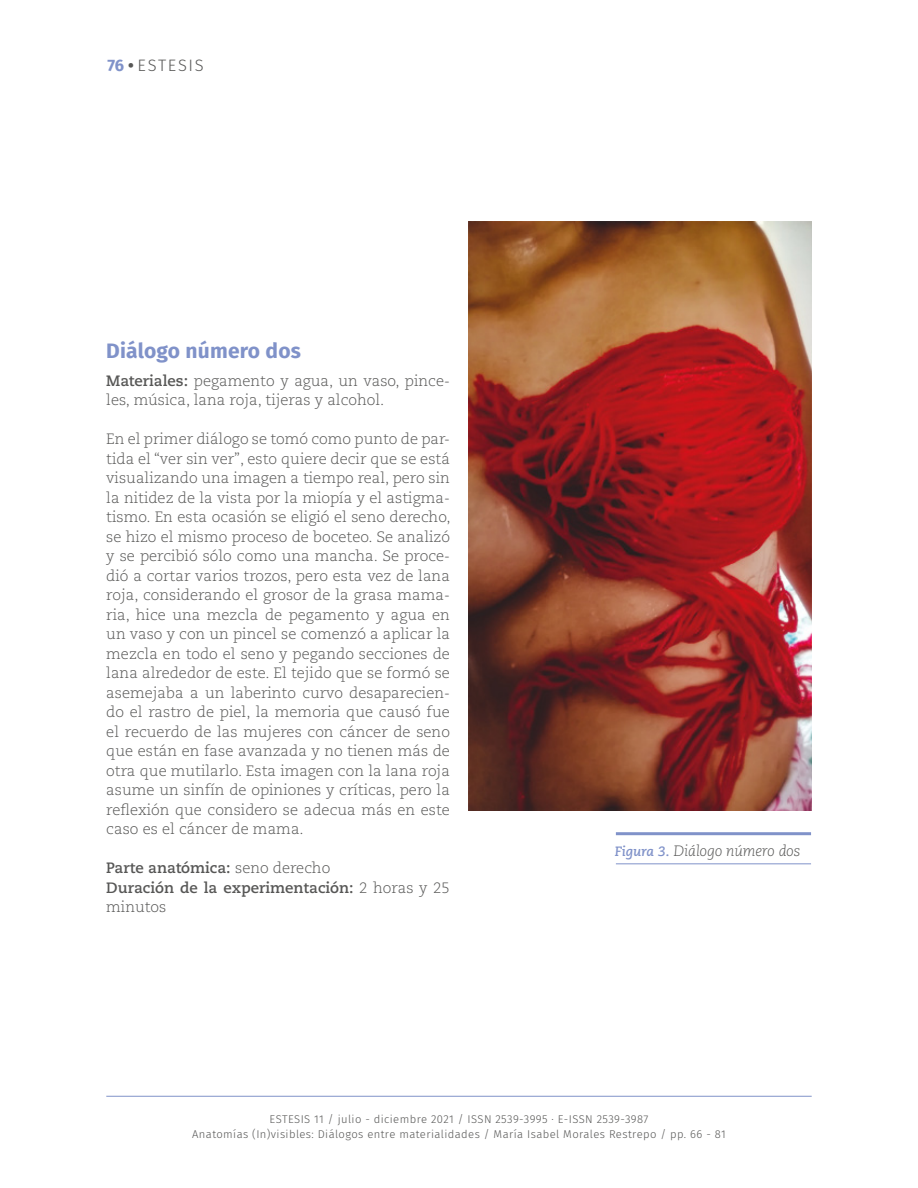
<style>
.page{position:relative;width:918px;height:1188px;background:#fff}
.page>*{position:absolute;margin:0;border:0;box-sizing:border-box;transform-origin:0 0}
.t1{font:700 21px "Fira Sans";letter-spacing:.01em;color:#8092c9}
.t2{font:300 16.5px "Fira Sans";letter-spacing:.1em;color:#575756}
.t3{font:300 15px/19.5px "Caecilia LT Std";color:#575756}
.t4{font:700 15px/19.5px "Caecilia LT Std";color:#575756}
.t5{font:italic 300 15px "Caecilia LT Std";letter-spacing:-.01em;color:#575756}
.t6{font:300 11.25px/15px "Fira Sans";letter-spacing:.035em;color:#575756;text-align:center}
.s1{font-weight:700;color:#8092c9}
.s2{font-weight:700}
.s3{font-weight:300}
.s4{font-weight:700;font-size:13.5px;color:#8092c9}
</style>
<div class="page">
<hr style="left:106px;top:1096px;width:706px;height:1px;background:#8092c9">
<hr style="left:616px;top:832px;width:195px;height:3px;background:#8092c9">
<hr style="left:616px;top:863px;width:195px;height:1px;background:#8092c9">
<img style="left:469px;top:221px;width:343px;height:590px">
<p class="t2" style="left:107px;top:53px;width:98px"><span class="s1">76</span> <span class="s2">•</span> ESTESIS</p>
<h1 class="t1" style="left:106px;top:333px;width:196px">Diálogo número dos</h1>
<p class="t3" style="left:106px;top:371px;width:345px"><span class="s2">Materiales:</span> pegamento y agua, un vaso, pince&shy;les, música, lana roja, tijeras y alcohol.</p>
<p class="t3" style="left:106px;top:429px;width:346px;text-align:justify">En el primer diálogo se tomó como punto de par&shy;tida el “ver sin ver”, esto quiere decir que se está visualizando una imagen a tiempo real, pero sin la nitidez de la vista por la miopía y el astigma&shy;tismo. En esta ocasión se eligió el seno derecho, se hizo el mismo proceso de boceteo. Se analizó y se percibió sólo como una mancha. Se proce&shy;dió a cortar varios trozos, pero esta vez de lana roja, considerando el grosor de la grasa mama&shy;ria, hice una mezcla de pegamento y agua en un vaso y con un pincel se comenzó a aplicar la mezcla en todo el seno y pegando secciones de lana alrededor de este. El tejido que se formó se asemejaba a un laberinto curvo desaparecien&shy;do el rastro de piel, la memoria que causó fue el recuerdo de las mujeres con cáncer de seno que están en fase avanzada y no tienen más de otra que mutilarlo. Esta imagen con la lana roja asume un sinfín de opiniones y críticas, pero la reflexión que considero se adecua más en este caso es el cáncer de mama.</p>
<p class="t4" style="left:106px;top:858px;width:345px">Parte anatómica: <span class="s3">seno derecho<br></span>Duración de la experimentación: <span class="s3">2 horas y 25 minutos</span></p>
<p class="t5" style="left:615px;top:842px;width:187px"><span class="s4">Figura 3.</span> Diálogo número dos</p>
<p class="t6" style="left:192px;top:1111px;width:535px">ESTESIS 11 / julio - diciembre 2021 / ISSN 2539-3995 · E-ISSN 2539-3987<br>Anatomías (In)visibles: Diálogos entre materialidades / María Isabel Morales Restrepo / pp. 66 - 81</p>
</div>
